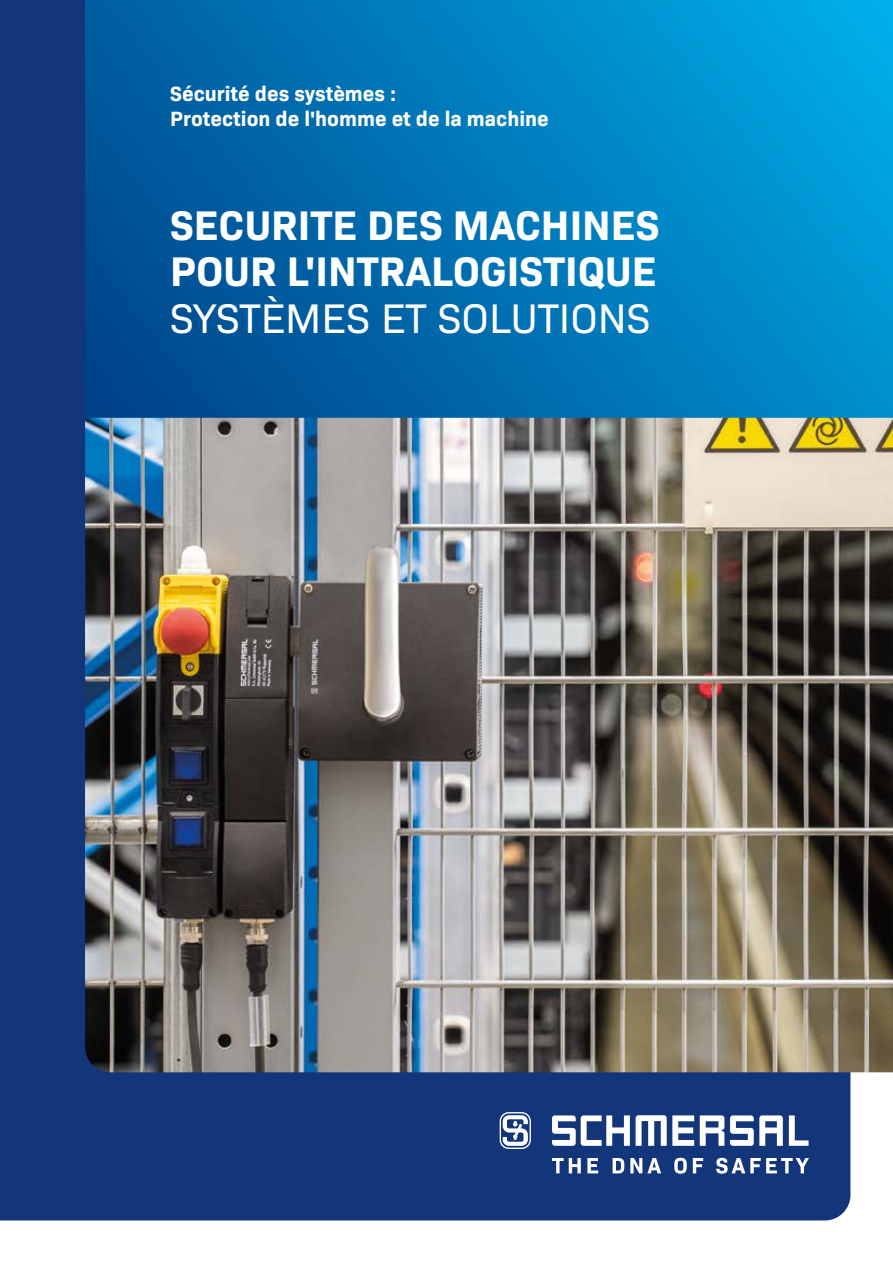
<style>
.page{position:relative;width:893px;height:1263px;background:#fff}
.page>*{position:absolute;margin:0;border:0;box-sizing:border-box;transform-origin:0 0}
.t1{font:700 42px/46.5px "Bio Sans";color:#fff}
.t2{font:42px "Bio Sans";color:#fff}
.t3{font:700 21px/25.2px "Bio Sans";color:#fff}
</style>
<div class="page">
<div style="left:0;top:0;width:850px;height:1220px;background:#13357a"></div>
<svg style="left:85px;top:0;width:808px;height:418px;background:#0076b7"></svg>
<img style="left:85px;top:418px;width:808px;height:654px">
<svg style="left:552px;top:1115px;width:78px;height:31px"></svg>
<svg style="left:789px;top:1115px;width:19px;height:31px"></svg>
<svg style="left:636px;top:1115px;width:58px;height:31px"></svg>
<svg style="left:700px;top:1115px;width:24px;height:31px"></svg>
<svg style="left:730px;top:1115px;width:53px;height:31px"></svg>
<svg style="left:500px;top:1112px;width:31px;height:37px"></svg>
<svg style="left:552px;top:1158px;width:257px;height:16px"></svg>
<p class="t3" style="left:170px;top:79px;width:380px">Sécurité des systèmes :<br>Protection de l'homme et de la machine</p>
<h1 class="t1" style="left:170px;top:198px;width:491px">SECURITE DES MACHINES<br>POUR L'INTRALOGISTIQUE</h1>
<h1 class="t2" style="left:170px;top:287px;width:482px">SYSTÈMES ET SOLUTIONS</h1>
</div>
